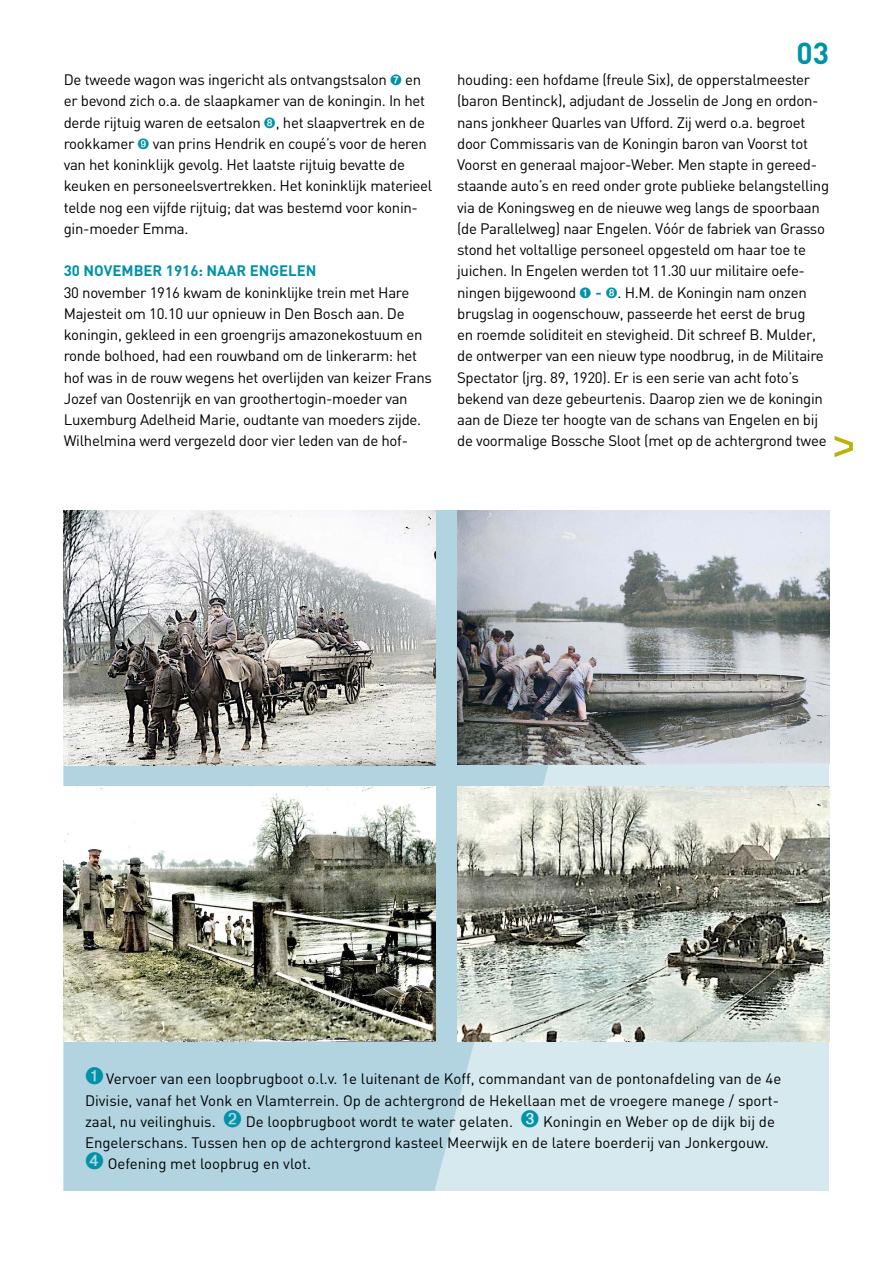
<style>
.page{position:relative;width:893px;height:1263px;background:#fff}
.page>*{position:absolute;margin:0;border:0;box-sizing:border-box;transform-origin:0 0}
.t1{font:700 30px "DIN";color:#0092a8}
.t2{font:15px/21.3px "DIN";letter-spacing:-.02em;color:#000}
.t3{font:15px/21.3px "DIN";color:#000}
.t4{font:700 15px "DIN";color:#0092a8}
.s1{color:#0092a8}
.s2{font-weight:700;color:#0092a8}
</style>
<div class="page">
<div style="left:64px;top:510px;width:765px;height:681px;background:#d5e9ef"></div>
<svg style="left:64px;top:510px;width:568px;height:681px;fill:#b1d4e0"></svg>
<img style="left:64px;top:510px;width:372px;height:255px">
<img style="left:64px;top:787px;width:372px;height:255px">
<img style="left:457px;top:510px;width:372px;height:255px">
<img style="left:457px;top:787px;width:372px;height:255px">
<svg style="left:834px;top:436px;width:19px;height:21px"></svg>
<p class="t2" style="left:64px;top:69px;width:370px">De tweede wagon was ingericht als ontvangstsalon <span class="s1">➐</span> en er bevond zich o.a. de slaapkamer van de koningin. In het derde rijtuig waren de eetsalon <span class="s1">➑</span>, het slaapvertrek en de rookkamer <span class="s1">➒</span> van prins Hendrik en coupé’s voor de heren van het koninklijk gevolg. Het laatste rijtuig bevatte de keuken en personeelsvertrekken. Het koninklijk materieel telde nog een vijfde rijtuig; dat was bestemd voor konin&shy;gin-moeder Emma.</p>
<p class="t4" style="left:64px;top:261px;width:254px">30 NOVEMBER 1916: NAAR ENGELEN</p>
<p class="t2" style="left:64px;top:281px;width:370px">30 november 1916 kwam de koninklijke trein met Hare Majesteit om 10.10 uur opnieuw in Den Bosch aan. De koningin, gekleed in een groengrijs amazonekostuum en ronde bolhoed, had een rouwband om de linkerarm: het hof was in de rouw wegens het overlijden van keizer Frans Jozef van Oostenrijk en van groothertogin-moeder van Luxemburg Adelheid Marie, oudtante van moeders zijde.<br>Wilhelmina werd vergezeld door vier leden van de hof-</p>
<h1 class="t1" style="left:797px;top:33px;width:34px">03</h1>
<p class="t2" style="left:457px;top:69px;width:374px">houding: een hofdame (freule Six), de opperstalmeester (baron Bentinck), adjudant de Josselin de Jong en ordon&shy;nans jonkheer Quarles van Ufford. Zij werd o.a. begroet door Commissaris van de Koningin baron van Voorst tot Voorst en generaal majoor-Weber. Men stapte in gereed&shy;staande auto’s en reed onder grote publieke belangstelling via de Koningsweg en de nieuwe weg langs de spoorbaan (de Parallelweg) naar Engelen. Vóór de fabriek van Grasso stond het voltallige personeel opgesteld om haar toe te juichen. In Engelen werden tot 11.30 uur militaire oefe&shy;ningen bijgewoond <span class="s1">➊</span> <span class="s2">-</span> <span class="s1">➑</span>. H.M. de Koningin nam onzen brugslag in oogenschouw, passeerde het eerst de brug<br>en roemde soliditeit en stevigheid. Dit schreef B. Mulder, de ontwerper van een nieuw type noodbrug, in de Militaire Spectator (jrg. 89, 1920). Er is een serie van acht foto’s bekend van deze gebeurtenis. Daarop zien we de koningin aan de Dieze ter hoogte van de schans van Engelen en bij de voormalige Bossche Sloot (met op de achtergrond twee</p>
<p class="t3" style="left:85px;top:1068px;width:698px"><span class="s1">➊</span> Vervoer van een loopbrugboot o.l.v. 1e luitenant de Koff, commandant van de pontonafdeling van de 4e Divisie, vanaf het Vonk en Vlamterrein. Op de achtergrond de Hekellaan met de vroegere manege / sport&shy;zaal, nu veilinghuis. <span class="s1">➋</span> De loopbrugboot wordt te water gelaten. <span class="s1">➌</span> Koningin en Weber op de dijk bij de Engelerschans. Tussen hen op de achtergrond kasteel Meerwijk en de latere boerderij van Jonkergouw.<br><span class="s1">➍</span> Oefening met loopbrug en vlot.</p>
</div>
